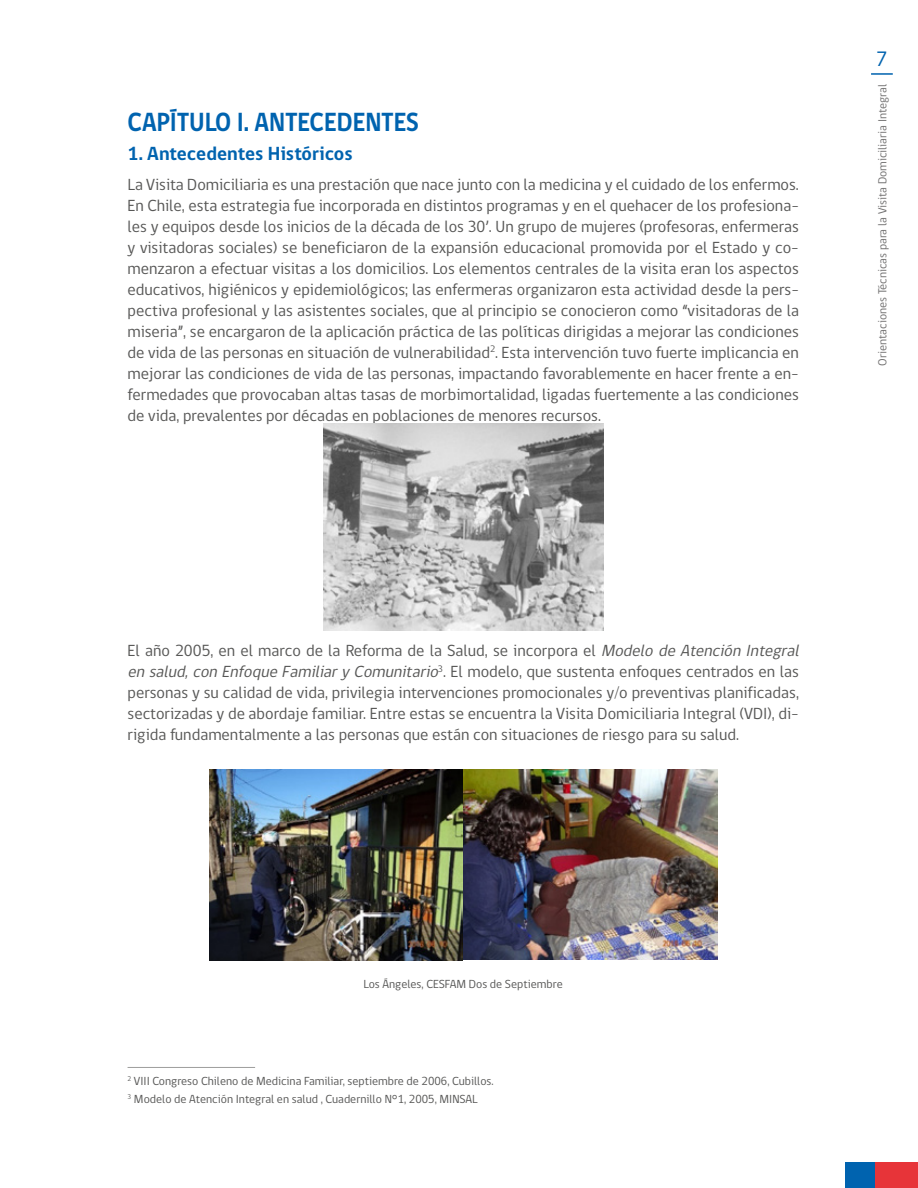
<style>
.page{position:relative;width:918px;height:1188px;background:#fff}
.page>*{position:absolute;margin:0;border:0;box-sizing:border-box;transform-origin:0 0}
.t1{font:700 27px "gob CL";color:#0063af;scale:.9 1}
.t2{font:21.3px "gob CL";color:#0063af}
.t3{font:700 19.5px "gob CL";color:#0063af}
.t4{font:16.5px/21px "gob CL";color:#575756;text-align:justify}
.t5{font:12px/17.7px "gob CL";color:#575756}
.t6{font:12px "gob CL";color:#706f6f}
.s1{font-style:italic}
</style>
<div class="page">
<hr style="left:871px;top:73px;width:22px;height:2px;background:#0063af">
<div style="left:845px;top:1162px;width:30px;height:26px;background:#0063af"></div>
<div style="left:875px;top:1162px;width:43px;height:26px;background:#e73439"></div>
<img style="left:323px;top:423px;width:280px;height:208px">
<img style="left:209px;top:770px;width:508px;height:190px">
<hr style="left:128px;top:1067px;width:127px;height:1px;background:#9d9d9c">
<h1 class="t1" style="left:128px;top:103px;width:325px">CAPÍTULO I. ANTECEDENTES</h1>
<p class="t3" style="left:128px;top:140px;width:227px">1. Antecedentes Históricos</p>
<p class="t4" style="left:128px;top:174px;width:673px">La Visita Domiciliaria es una prestación que nace junto con la medicina y el cuidado de los enfermos.<br>En Chile, esta estrategia fue incorporada en distintos programas y en el quehacer de los profesiona&shy;les y equipos desde los inicios de la década de los 30’. Un grupo de mujeres (profesoras, enfermeras y visitadoras sociales) se beneficiaron de la expansión educacional promovida por el Estado y co&shy;menzaron a efectuar visitas a los domicilios. Los elementos centrales de la visita eran los aspectos educativos, higiénicos y epidemiológicos; las enfermeras organizaron esta actividad desde la pers&shy;pectiva profesional y las asistentes sociales, que al principio se conocieron como “visitadoras de la miseria”, se encargaron de la aplicación práctica de las políticas dirigidas a mejorar las condiciones de vida de las personas en situación de vulnerabilidad<sup>2</sup>. Esta intervención tuvo fuerte implicancia en mejorar las condiciones de vida de las personas, impactando favorablemente en hacer frente a en&shy;fermedades que provocaban altas tasas de morbimortalidad, ligadas fuertemente a las condiciones de vida, prevalentes por décadas en poblaciones de menores recursos.</p>
<p class="t2" style="left:876px;top:44px;width:13px">7</p>
<p class="t6" style="left:874px;top:366px;width:283px;rotate:-90deg">Orientaciones Técnicas para la Visita Domiciliaria Integral</p>
<p class="t4" style="left:128px;top:641px;width:677px;text-align:left">El año 2005, en el marco de la Reforma de la Salud, se incorpora el <span class="s1">Modelo deAtenciónIntegral ensalud,conEnfoqueFamiliaryComunitario</span><sup>3</sup>. El modelo, que sustenta enfoques centrados en las personas y su calidad de vida, privilegia intervenciones promocionales y/o preventivas planificadas, sectorizadas y de abordaje familiar. Entre estas se encuentra la Visita Domiciliaria Integral (VDI), di&shy;rigida fundamentalmente a las personas que están con situaciones de riesgo para su salud.</p>
<p class="t5" style="left:364px;top:976px;width:201px">Los Ángeles, CESFAM Dos de Septiembre</p>
<p class="t5" style="left:128px;top:1073px;width:368px"><sup>2</sup> VIII Congreso Chileno de Medicina Familiar, septiembre de 2006, Cubillos.<br><sup>3</sup> Modelo de Atención Integral en salud , Cuadernillo N°1, 2005, MINSAL</p>
</div>
